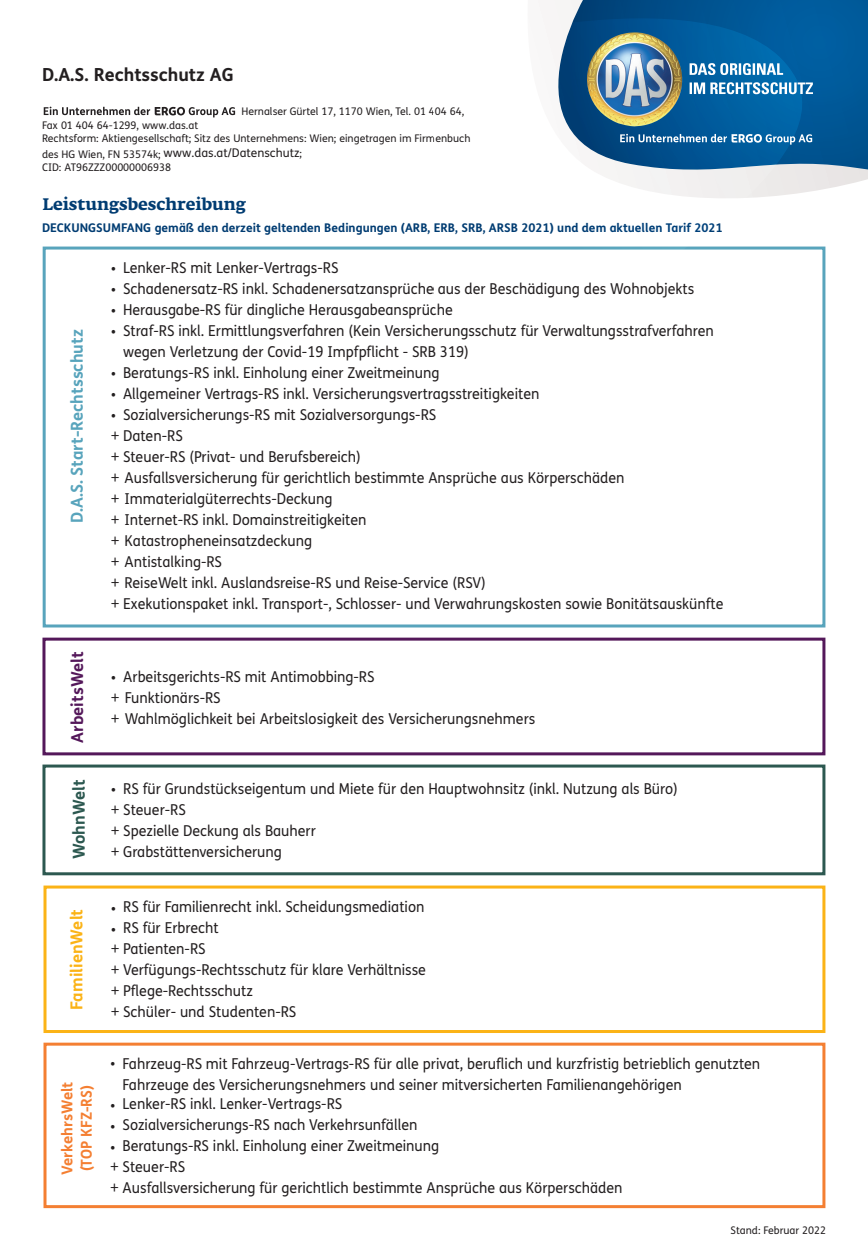
<style>
.page{position:relative;width:868px;height:1255px;background:#fff}
.page>*{position:absolute;margin:0;border:0;box-sizing:border-box;transform-origin:0 0}
.t1{font:700 18px "FS Me";color:#231f20}
.t2{font:700 16.5px "FS Me";color:#58a4bc}
.t3{font:700 16.5px "Fedra Serif A Pro";color:#003c72}
.t4{font:700 16.5px "FS Me";color:#fbb316}
.t5{font:700 16.5px "FS Me";color:#54185a}
.t6{font:700 16.5px "FS Me";color:#2c5850}
.t7{font:15px/21px "FS Me";color:#231f20;scale:.95 1}
.t8{font:700 15px/19.5px "FS Me";color:#f47f32}
.t9{font:700 12px "FS Me";color:#003c72}
.t10{font:12px "FS Me";color:#231f20}
.t11{font:10.5px/13.5px "FS Me";color:#231f20}
.s1{font-size:10.5px}
</style>
<div class="page">
<svg style="left:44px;top:107px;width:191px;height:10px"></svg>
<div style="left:43px;top:246px;width:782px;height:381px;border:3px solid #58a4bc"></div>
<div style="left:42px;top:637px;width:783px;height:118px;border:3px solid #54185a"></div>
<div style="left:43px;top:885px;width:782px;height:147px;border:3px solid #fbb316"></div>
<div style="left:42px;top:764px;width:783px;height:111px;border:3px solid #2c5850"></div>
<div style="left:43px;top:1042px;width:782px;height:165px;border:3px solid #f47f32"></div>
<svg style="left:846px;top:0;width:21px;height:185px;background:#15649d"></svg>
<svg style="left:434px;top:0;width:412px;height:312px"></svg>
<img style="left:586px;top:32px;width:97px;height:95px">
<svg style="left:689px;top:82px;width:123px;height:12px"></svg>
<svg style="left:689px;top:63px;width:94px;height:12px"></svg>
<svg style="left:620px;top:134px;width:192px;height:11px;background:#4d88b4"></svg>
<p class="t1" style="left:42px;top:61px;width:193px">D.A.S. Rechtsschutz AG</p>
<p class="t11" style="left:241px;top:105px;width:224px">Hernalser Gürtel 17, 1170 Wien, Tel. 01 404 64,</p>
<p class="t11" style="left:42px;top:118px;width:430px">Fax 01 404 64-1299, www.das.at<br>Rechtsform: Aktiengesellschaft; Sitz des Unternehmens: Wien; eingetragen im Firmenbuch</p>
<p class="t10" style="left:42px;top:145px;width:261px"><span class="s1">des HG Wien, FN 53574k;</span> www.das.at/Datenschutz<span class="s1">;</span></p>
<p class="t11" style="left:42px;top:160px;width:131px">CID: AT96ZZZ00000006938</p>
<p class="t3" style="left:42px;top:195px;width:205px">Leistungsbeschreibung</p>
<p class="t9" style="left:42px;top:218px;width:682px">DECKUNGSUMFANG gemäß den derzeit geltenden Bedingungen (ARB, ERB, SRB, ARSB 2021) und dem aktuellen Tarif 2021</p>
<p class="t7" style="left:111px;top:256px;width:241px">• Lenker-RS mit Lenker-Vertrags-RS</p>
<p class="t7" style="left:111px;top:277px;width:615px">• Schadenersatz-RS inkl. Schadenersatzansprüche aus der Beschädigung des Wohnobjekts</p>
<p class="t7" style="left:111px;top:298px;width:361px">• Herausgabe-RS für dingliche Herausgabeansprüche</p>
<p class="t7" style="left:123px;top:319px;width:623px;text-indent:-12px">• Straf-RS inkl. Ermittlungsverfahren (Kein Versicherungsschutz für Verwaltungsstrafverfahren wegen Verletzung der Covid-19 Impfpflicht - SRB 319)</p>
<p class="t7" style="left:111px;top:361px;width:347px">• Beratungs-RS inkl. Einholung einer Zweitmeinung</p>
<p class="t7" style="left:111px;top:382px;width:452px">• Allgemeiner Vertrags-RS inkl. Versicherungsvertragsstreitigkeiten</p>
<p class="t7" style="left:111px;top:403px;width:646px">• Sozialversicherungs-RS mit Sozialversorgungs-RS<br>+ Daten-RS<br>+ Steuer-RS (Privat- und Berufsbereich)<br>+ Ausfallsversicherung für gerichtlich bestimmte Ansprüche aus Körperschäden<br>+ Immaterialgüterrechts-Deckung<br>+ Internet-RS inkl. Domainstreitigkeiten<br>+ Katastropheneinsatzdeckung<br>+ Antistalking-RS<br>+ ReiseWelt inkl. Auslandsreise-RS und Reise-Service (RSV)<br>+ Exekutionspaket inkl. Transport-, Schlosser- und Verwahrungskosten sowie Bonitätsauskünfte</p>
<p class="t2" style="left:64px;top:523px;width:195px;rotate:-90deg">D.A.S. Start-Rechtsschutz</p>
<p class="t5" style="left:65px;top:742px;width:92px;rotate:-90deg">ArbeitsWelt</p>
<p class="t7" style="left:111px;top:666px;width:448px">• Arbeitsgerichts-RS mit Antimobbing-RS<br>+ Funktionärs-RS<br>+ Wahlmöglichkeit bei Arbeitslosigkeit des Versicherungsnehmers</p>
<p class="t6" style="left:66px;top:859px;width:81px;rotate:-90deg">WohnWelt</p>
<p class="t7" style="left:111px;top:777px;width:597px">• RS für Grundstückseigentum und Miete für den Hauptwohnsitz (inkl. Nutzung als Büro) + Steuer-RS<br>+ Spezielle Deckung als Bauherr<br>+ Grabstättenversicherung</p>
<p class="t4" style="left:64px;top:1009px;width:102px;rotate:-90deg">FamilienWelt</p>
<p class="t8" style="left:57px;top:1174px;width:95px;rotate:-90deg">VerkehrsWelt (TOP KFZ-RS)</p>
<p class="t7" style="left:111px;top:896px;width:331px">• RS für Familienrecht inkl. Scheidungsmediation</p>
<p class="t7" style="left:111px;top:917px;width:333px">• RS für Erbrecht<br>+ Patienten-RS<br>+ Verfügungs-Rechtsschutz für klare Verhältnisse + Pflege-Rechtsschutz<br>+ Schüler- und Studenten-RS</p>
<p class="t7" style="left:123px;top:1052px;width:672px;text-indent:-12px">• Fahrzeug-RS mit Fahrzeug-Vertrags-RS für alle privat, beruflich und kurzfristig betrieblich genutzten<br>Fahrzeuge des Versicherungsnehmers und seiner mitversicherten Familienangehörigen</p>
<p class="t7" style="left:111px;top:1093px;width:245px">• Lenker-RS inkl. Lenker-Vertrags-RS</p>
<p class="t7" style="left:111px;top:1114px;width:324px">• Sozialversicherungs-RS nach Verkehrsunfällen</p>
<p class="t7" style="left:111px;top:1135px;width:540px">• Beratungs-RS inkl. Einholung einer Zweitmeinung<br>+ Steuer-RS<br>+ Ausfallsversicherung für gerichtlich bestimmte Ansprüche aus Körperschäden</p>
<p class="t11" style="left:730px;top:1222px;width:97px">Stand: Februar 2022</p>
</div>
